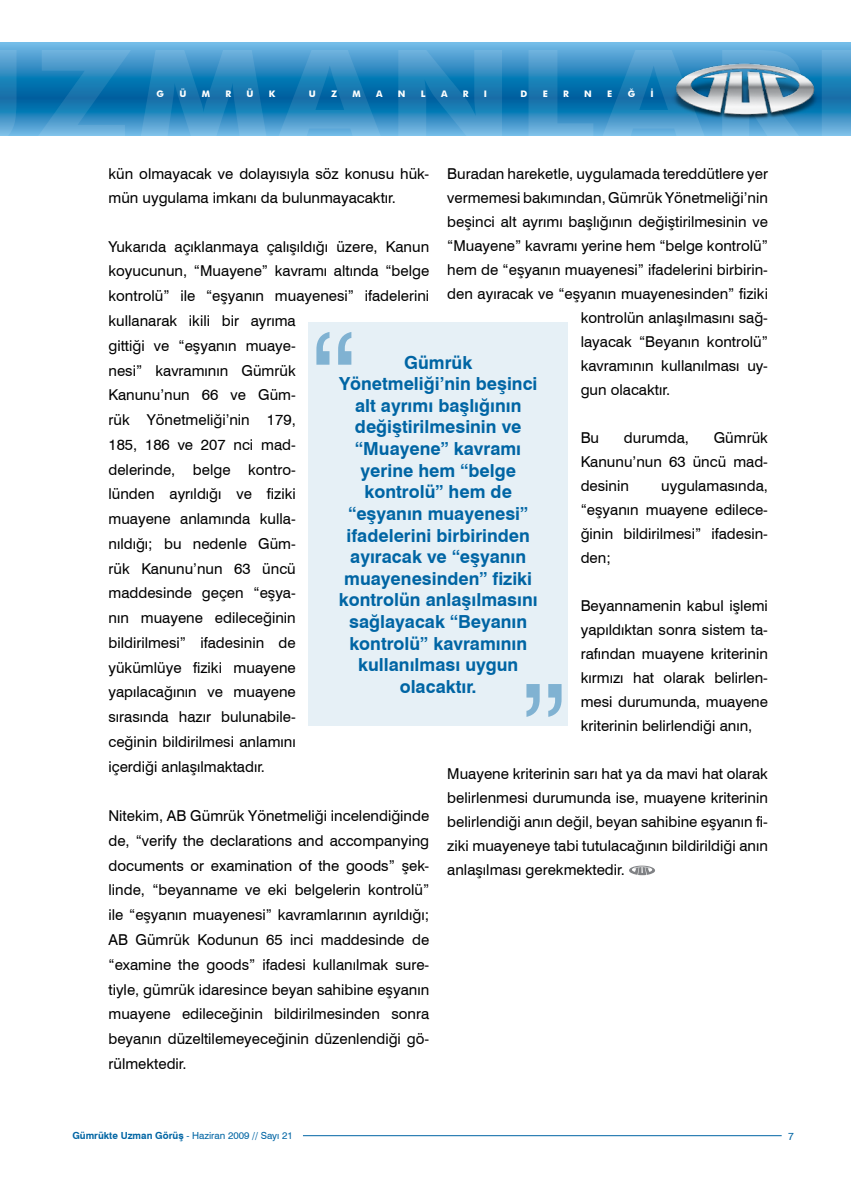
<style>
.page{position:relative;width:851px;height:1191px;background:#fff}
.page>*{position:absolute;margin:0;border:0;box-sizing:border-box;transform-origin:0 0}
.t1{font:700 18px/21.6px "Swiss 721 BT";color:#0065a4;text-align:center}
.t2{font:15px/24.8px "Swiss 721 BT";color:#000;text-align:justify}
.t3{font:10.5px "Swiss 721 BT";color:#0065a4}
.t4{font:9.75px "Swiss 721 BT";color:#0065a4}
.t5{font:700 9px "Futura BT";color:#fff}
.s1{font-weight:700}
</style>
<div class="page">
<hr style="left:303px;top:1135px;width:478px;height:1px;background:#0065a4">
<div style="left:0;top:43px;width:850px;height:55px;background:#69b3e1"></div>
<svg style="left:0;top:51px;width:850px;height:85px;background:#338dc1"></svg>
<img style="left:668px;top:58px;width:153px;height:64px">
<svg style="left:629px;top:865px;width:26px;height:10px"></svg>
<div style="left:308px;top:322px;width:260px;height:403px;background:#e6f0f6"></div>
<svg style="left:526px;top:684px;width:35px;height:33px"></svg>
<svg style="left:316px;top:332px;width:35px;height:33px"></svg>
<p class="t5" style="left:156px;top:88px;width:9px">G</p>
<p class="t5" style="left:179px;top:88px;width:9px">Ü</p>
<p class="t5" style="left:202px;top:88px;width:10px">M</p>
<p class="t5" style="left:225px;top:88px;width:7px">R</p>
<p class="t5" style="left:246px;top:88px;width:9px">Ü</p>
<p class="t5" style="left:269px;top:88px;width:8px">K</p>
<p class="t5" style="left:309px;top:88px;width:9px">U</p>
<p class="t5" style="left:331px;top:88px;width:8px">Z</p>
<p class="t5" style="left:352px;top:88px;width:10px">M</p>
<p class="t5" style="left:376px;top:88px;width:8px">A</p>
<p class="t5" style="left:398px;top:88px;width:9px">N</p>
<p class="t5" style="left:421px;top:88px;width:6px">L</p>
<p class="t5" style="left:441px;top:88px;width:8px">A</p>
<p class="t5" style="left:463px;top:88px;width:7px">R</p>
<p class="t5" style="left:484px;top:88px;width:5px">I</p>
<p class="t5" style="left:520px;top:88px;width:8px">D</p>
<p class="t5" style="left:542px;top:88px;width:7px">E</p>
<p class="t5" style="left:563px;top:88px;width:7px">R</p>
<p class="t5" style="left:584px;top:88px;width:9px">N</p>
<p class="t5" style="left:607px;top:88px;width:7px">E</p>
<p class="t5" style="left:627px;top:88px;width:9px">Ğ</p>
<p class="t5" style="left:650px;top:88px;width:5px">İ</p>
<p class="t2" style="left:108px;top:161px;width:322px;line-height:24px">kün olmayacak ve dolayısıyla söz konusu hük&shy;mün uygulama imkanı da bulunmayacaktır.</p>
<p class="t2" style="left:108px;top:234px;width:322px;text-align:left">Yukarıda açıklanmaya çalışıldığı üzere, Kanun koyucunun, “Muayene” kavramı altında “belge kontrolü” ile “eşyanın muayenesi” ifadelerini kullanarak ikili bir ayrıma<br>gittiği ve “eşyanın muaye-<br>nesi” kavramının Gümrük<br>Kanunu’nun 66 ve Güm-<br>rük Yönetmeliği’nin 179,<br>185, 186 ve 207 nci mad-<br>delerinde, belge kontro-<br>lünden ayrıldığı ve fiziki<br>muayene anlamında kulla-<br>nıldığı; bu nedenle Güm-<br>rük Kanunu’nun 63 üncü<br>maddesinde geçen “eşya-<br>nın muayene edileceğinin<br>bildirilmesi” ifadesinin de<br>yükümlüye fiziki muayene<br>yapılacağının ve muayene<br>sırasında hazır bulunabile-<br>ceğinin bildirilmesi anlamını<br>içerdiği anlaşılmaktadır.</p>
<p class="t2" style="left:108px;top:803px;width:322px">Nitekim, AB Gümrük Yönetmeliği incelendiğinde de, “verify the declarations and accompanying documents or examination of the goods” şek&shy;linde, “beyanname ve eki belgelerin kontrolü” ile “eşyanın muayenesi” kavramlarının ayrıldığı; AB Gümrük Kodunun 65 inci maddesinde de “examine the goods” ifadesi kullanılmak sure&shy;tiyle, gümrük idaresince beyan sahibine eşyanın muayene edileceğinin bildirilmesinden sonra beyanın düzeltilemeyeceğinin düzenlendiği gö&shy;rülmektedir.</p>
<p class="t2" style="left:447px;top:161px;width:322px">Buradan hareketle, uygulamada tereddütlere yer</p>
<p class="t2" style="left:447px;top:185px;width:322px">vermemesi bakımından, Gümrük Yönetmeliği’nin</p>
<p class="t2" style="left:447px;top:209px;width:322px">beşinci alt ayrımı başlığının değiştirilmesinin ve</p>
<p class="t2" style="left:447px;top:233px;width:322px">“Muayene” kavramı yerine hem “belge kontrolü”</p>
<p class="t2" style="left:447px;top:257px;width:322px">hem de “eşyanın muayenesi” ifadelerini birbirin-</p>
<p class="t2" style="left:447px;top:281px;width:322px">den ayıracak ve “eşyanın muayenesinden” fiziki</p>
<p class="t2" style="left:580px;top:305px;width:189px">kontrolün anlaşılmasını sağ-</p>
<p class="t2" style="left:580px;top:329px;width:189px">layacak “Beyanın kontrolü”</p>
<p class="t2" style="left:580px;top:353px;width:189px">kavramının kullanılması uy-</p>
<p class="t2" style="left:580px;top:377px;width:91px">gun olacaktır.</p>
<p class="t2" style="left:580px;top:425px;width:20px">Bu</p>
<p class="t2" style="left:624px;top:425px;width:66px">durumda,</p>
<p class="t1" style="left:339px;top:351px;width:200px">Gümrük<br>Yönetmeliği’nin beşinci alt ayrımı başlığının değiştirilmesinin ve “Muayene” kavramı yerine hem “belge kontrolü” hem de “eşyanın muayenesi” ifadelerini birbirinden ayıracak ve “eşyanın muayenesinden” fiziki kontrolün anlaşılmasını sağlayacak “Beyanın kontrolü” kavramının kullanılması uygun olacaktır.</p>
<p class="t2" style="left:580px;top:425px;width:189px;line-height:24px;text-indent:133px">Gümrük Kanunu’nun 63 üncü mad&shy;desinin</p>
<p class="t2" style="left:580px;top:473px;width:189px;line-height:24px;text-indent:81px">uygulamasında, “eşyanın muayene edilece&shy;ğinin bildirilmesi” ifadesin&shy;den;</p>
<p class="t2" style="left:580px;top:593px;width:189px;line-height:24px">Beyannamenin kabul işlemi yapıldıktan sonra sistem ta&shy;rafından muayene kriterinin kırmızı hat olarak belirlen&shy;mesi durumunda, muayene kriterinin belirlendiği anın,</p>
<p class="t2" style="left:447px;top:761px;width:322px;line-height:24px">Muayene kriterinin sarı hat ya da mavi hat olarak belirlenmesi durumunda ise, muayene kriterinin belirlendiği anın değil, beyan sahibine eşyanın fi&shy;ziki muayeneye tabi tutulacağının bildirildiği anın anlaşılması gerekmektedir.</p>
<p class="t4" style="left:72px;top:1130px;width:222px"><span class="s1">Gümrükte Uzman Görüş</span> - Haziran 2009 // Sayı 21</p>
<p class="t3" style="left:787px;top:1129px;width:7px">7</p>
</div>
